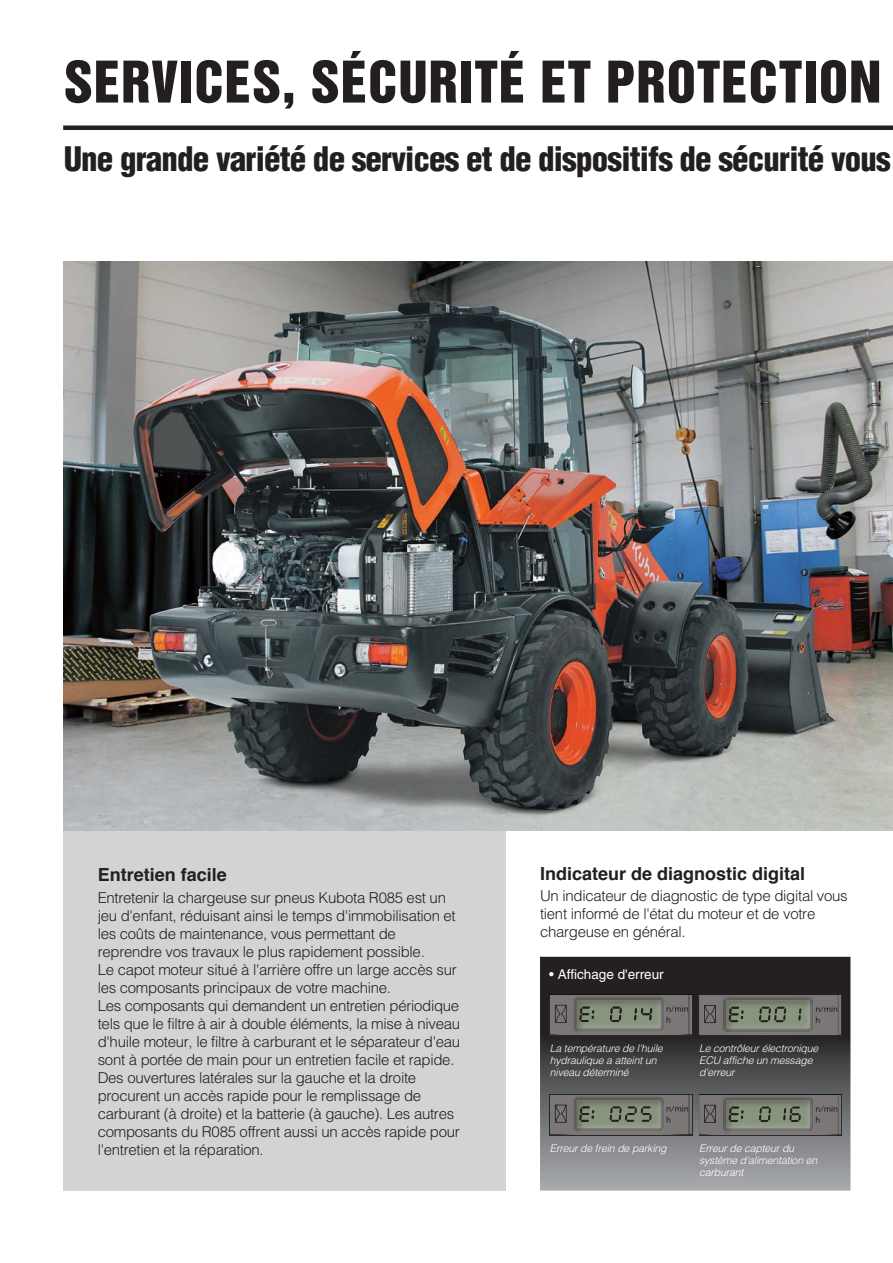
<style>
.page{position:relative;width:893px;height:1263px;background:#fff}
.page>*{position:absolute;margin:0;border:0;box-sizing:border-box;transform-origin:0 0}
.t1{font:52.5px "Helvetica Inserat";letter-spacing:.02em;color:#231f20}
.t2{font:900 condensed 33px "Helvetica";letter-spacing:-.025em;color:#231f20}
.t3{font:700 18px "Helvetica";color:#231f20}
.t4{font:300 15px/18px "Helvetica";letter-spacing:-.02em;color:#231f20}
.t5{font:13.5px "Helvetica";color:#fff}
.t6{font:italic 300 10.5px/12px "Helvetica";letter-spacing:-.015em;color:#fff}
</style>
<div class="page">
<svg style="left:540px;top:957px;width:310px;height:234px;background:#585759"></svg>
<div style="left:63px;top:756px;width:442px;height:435px;background:#d1d3d4"></div>
<hr style="left:63px;top:126px;width:830px;height:4px;background:#231f20">
<svg style="left:550px;top:995px;width:142px;height:42px;background:#72746c"></svg>
<svg style="left:699px;top:995px;width:142px;height:42px;background:#72736c"></svg>
<svg style="left:550px;top:1095px;width:142px;height:41px;background:#73746d"></svg>
<hr style="left:841px;top:1095px;width:1px;height:41px;background:#2f2b2a">
<svg style="left:699px;top:1095px;width:142px;height:41px;background:#74766e"></svg>
<img style="left:63px;top:262px;width:830px;height:568px">
<h1 class="t1" style="left:64px;top:61px;width:819px">SERVICES, SÉCURITÉ ET PROTECTION</h1>
<h2 class="t2" style="left:64px;top:146px;width:829px">Une grande variété de services et de dispositifs de sécurité vous</h2>
<p class="t3" style="left:98px;top:867px;width:131px">Entretien facile</p>
<p class="t4" style="left:98px;top:890px;width:364px">Entretenir la chargeuse sur pneus Kubota R085 est un jeu d'enfant, réduisant ainsi le temps d'immobilisation et les coûts de maintenance, vous permettant de reprendre vos travaux le plus rapidement possible.<br>Le capot moteur situé à l'arrière offre un large accès sur les composants principaux de votre machine.<br>Les composants qui demandent un entretien périodique tels que le filtre à air à double éléments, la mise à niveau d'huile moteur, le filtre à carburant et le séparateur d'eau sont à portée de main pour un entretien facile et rapide.<br>Des ouvertures latérales sur la gauche et la droite procurent un accès rapide pour le remplissage de carburant (à droite) et la batterie (à gauche). Les autres composants du R085 offrent aussi un accès rapide pour l'entretien et la réparation.</p>
<p class="t3" style="left:540px;top:867px;width:267px">Indicateur de diagnostic digital</p>
<p class="t4" style="left:540px;top:888px;width:309px">Un indicateur de diagnostic de type digital vous tient informé de l'état du moteur et de votre chargeuse en général.</p>
<p class="t5" style="left:549px;top:969px;width:116px">• Affichage d'erreur</p>
<p class="t6" style="left:550px;top:1044px;width:114px">La température de l'huile hydraulique a atteint un niveau déterminé</p>
<p class="t6" style="left:699px;top:1043px;width:121px">Le contrôleur électronique<br>ECU affiche un message d'erreur</p>
<p class="t6" style="left:550px;top:1144px;width:118px">Erreur de frein de parking</p>
<p class="t6" style="left:699px;top:1144px;width:120px">Erreur de capteur du système d'alimentation en carburant</p>
</div>
